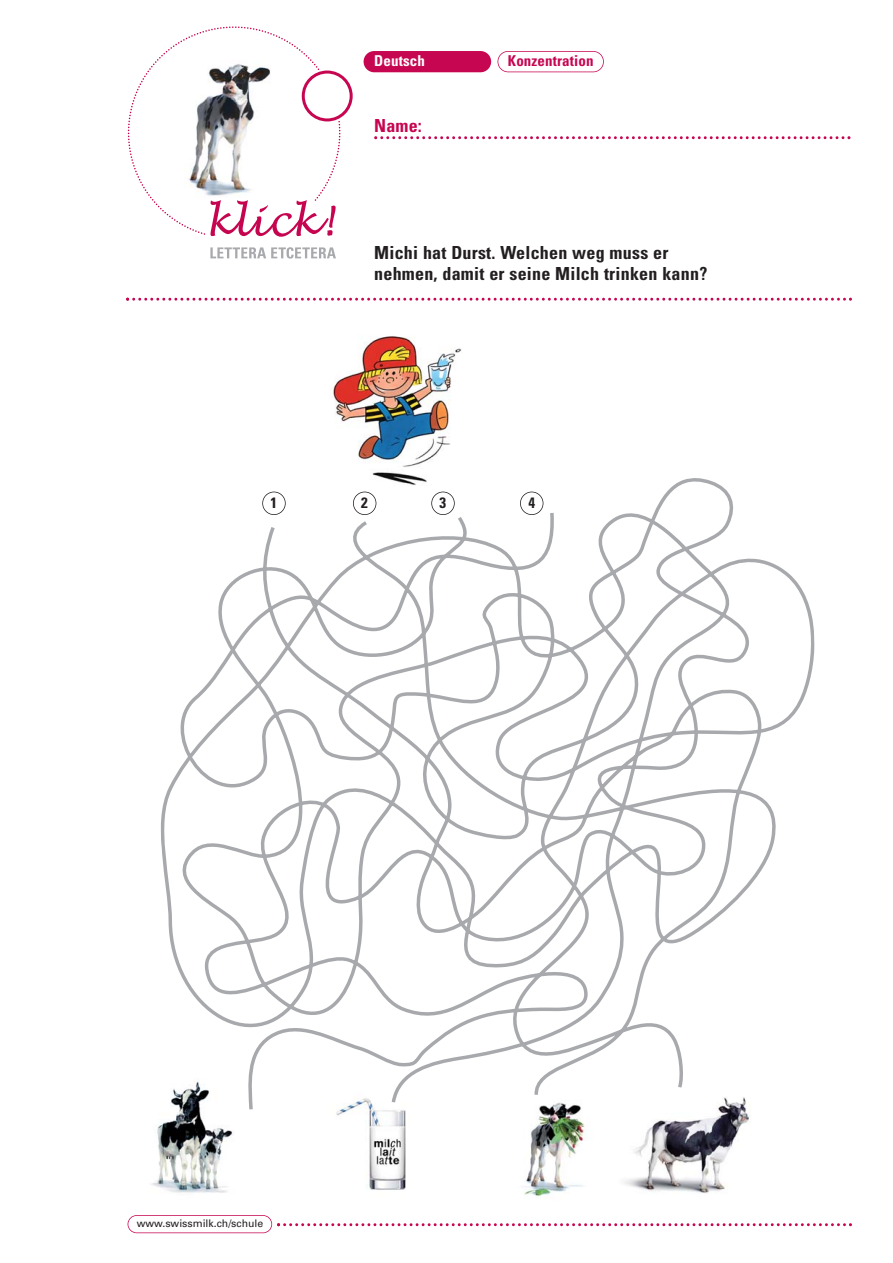
<style>
.page{position:relative;width:893px;height:1263px;background:#fff}
.page>*{position:absolute;margin:0;border:0;box-sizing:border-box;transform-origin:0 0}
.t1{font:700 condensed 18px/21.6px "Univers";letter-spacing:.015em;color:#231f20}
.t2{font:700 condensed 18px "Univers";color:#c60651}
.t3{font:700 condensed 15px "Univers";letter-spacing:.01em;color:#c60651}
.t4{font:700 condensed 15px "Univers";letter-spacing:.01em;color:#fff}
.t5{font:700 condensed 15px "Univers";color:#231f20}
.t6{font:10.5px "Univers";color:#231f20}
</style>
<div class="page">
<div style="left:364px;top:51px;width:127px;height:21px;background:#c60651;border-radius:11px"></div>
<div style="left:497px;top:51px;width:107px;height:21px;border:2px solid #c60651;border-radius:11px"></div>
<svg style="left:126px;top:298px;width:726px;height:3px"></svg>
<svg style="left:210px;top:247px;width:126px;height:12px"></svg>
<svg style="left:128px;top:26px;width:225px;height:211px"></svg>
<svg style="left:277px;top:1223px;width:575px;height:3px"></svg>
<div style="left:128px;top:1215px;width:144px;height:18px;border:2px solid #c60651;border-radius:9px"></div>
<svg style="left:374px;top:136px;width:476px;height:3px"></svg>
<img style="left:151px;top:1113px;width:83px;height:80px">
<img style="left:336px;top:1113px;width:70px;height:77px">
<img style="left:624px;top:1113px;width:126px;height:80px">
<img style="left:524px;top:1113px;width:61px;height:86px">
<img style="left:333px;top:336px;width:129px;height:131px">
<svg style="left:161px;top:472px;width:654px;height:641px"></svg>
<div style="left:432px;top:492px;width:22px;height:23px;background:#fff;border-radius:50%"></div>
<div style="left:431px;top:492px;width:24px;height:23px;border:2px solid #231f20;border-radius:50%"></div>
<div style="left:353px;top:492px;width:23px;height:23px;background:#fff;border-radius:50%"></div>
<div style="left:353px;top:492px;width:23px;height:23px;border:2px solid #231f20;border-radius:50%"></div>
<div style="left:520px;top:492px;width:23px;height:23px;background:#fff;border-radius:50%"></div>
<div style="left:520px;top:492px;width:23px;height:23px;border:2px solid #231f20;border-radius:50%"></div>
<div style="left:263px;top:492px;width:22px;height:23px;background:#fff;border-radius:50%"></div>
<div style="left:262px;top:492px;width:24px;height:23px;border:2px solid #231f20;border-radius:50%"></div>
<p class="t4" style="left:374px;top:55px;width:52px">Deutsch</p>
<p class="t3" style="left:508px;top:55px;width:87px">Konzentration</p>
<p class="t2" style="left:374px;top:119px;width:49px">Name:</p>
<p class="t1" style="left:374px;top:243px;width:335px">Michi hat Durst. Welchen weg muss er nehmen, damit er seine Milch trinken kann?</p>
<p class="t5" style="left:271px;top:497px;width:8px">1</p>
<p class="t5" style="left:361px;top:497px;width:8px">2</p>
<p class="t5" style="left:440px;top:497px;width:8px">3</p>
<p class="t5" style="left:528px;top:497px;width:8px">4</p>
<p class="t6" style="left:137px;top:1219px;width:128px">www.swissmilk.ch/schule</p>
</div>
